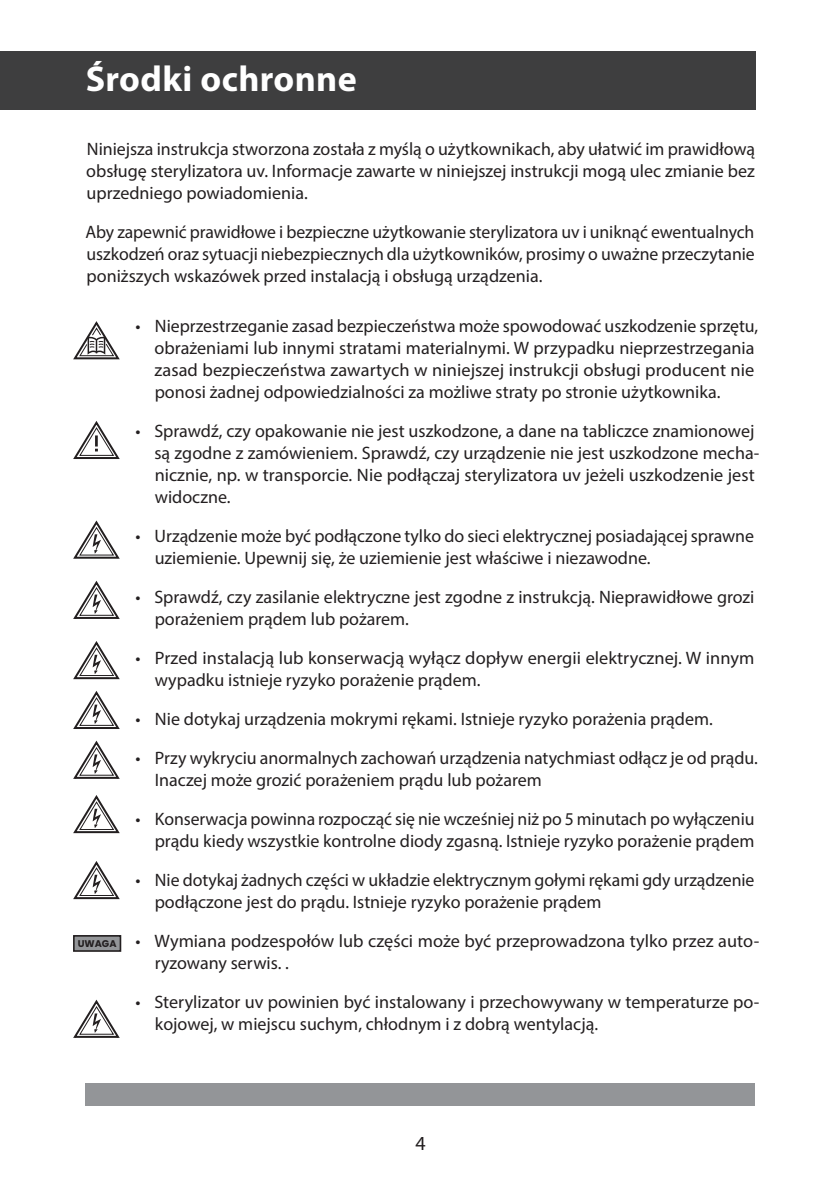
<style>
.page{position:relative;width:840px;height:1191px;background:#fff}
.page>*{position:absolute;margin:0;border:0;box-sizing:border-box;transform-origin:0 0}
.Srodtyt_2_Lewy{font:700 36px "Myriad Pro";letter-spacing:.01em;color:#fff}
.t1{font:20px "Myriad Pro";color:#231f20}
.Tekst{font:18px/22px "Myriad Pro";color:#231f20}
.t2{font:700 9.8px "Poppins";color:#231f20}
</style>
<div class="page">
<div style="left:85px;top:1083px;width:669px;height:23px;background:#939598"></div>
<div style="left:0;top:51px;width:755px;height:59px;background:#3e3e3f"></div>
<svg style="left:73px;top:321px;width:47px;height:39px"></svg>
<svg style="left:73px;top:691px;width:47px;height:38px"></svg>
<svg style="left:73px;top:641px;width:47px;height:39px"></svg>
<svg style="left:73px;top:580px;width:47px;height:39px"></svg>
<svg style="left:73px;top:520px;width:47px;height:39px"></svg>
<svg style="left:73px;top:740px;width:47px;height:39px"></svg>
<svg style="left:73px;top:795px;width:47px;height:39px"></svg>
<svg style="left:73px;top:861px;width:47px;height:39px"></svg>
<svg style="left:73px;top:999px;width:47px;height:39px"></svg>
<div style="left:74px;top:936px;width:46px;height:15px;background:#939598"></div>
<div style="left:73px;top:935px;width:48px;height:16px;border:2px solid #231f20"></div>
<svg style="left:73px;top:421px;width:47px;height:38px"></svg>
<p class="Srodtyt_2_Lewy" style="left:86px;top:56px;width:272px">Środki ochronne</p>
<p class="Tekst" style="left:86px;top:138px;width:670px;text-align:justify">Niniejsza instrukcja stworzona została z myślą o użytkownikach, aby ułatwić im prawidłową obsługę sterylizatora uv. Informacje zawarte w niniejszej instrukcji mogą ulec zmianie bez uprzedniego powiadomienia.</p>
<p class="Tekst" style="left:85px;top:221px;width:670px;text-align:justify">Aby zapewnić prawidłowe i bezpieczne użytkowanie sterylizatora uv i uniknąć ewentualnych uszkodzeń oraz sytuacji niebezpiecznych dla użytkowników, prosimy o uważne przeczytanie poniższych wskazówek przed instalacją i obsługą urządzenia.</p>
<p class="Tekst" style="left:154px;top:315px;width:605px;text-indent:-19px">• Nieprzestrzeganie zasad bezpieczeństwa może spowodować uszkodzenie sprzętu, obrażeniami lub innymi stratami materialnymi. W przypadku nieprzestrzegania zasad bezpieczeństwa zawartych w niniejszej instrukcji obsługi producent nie ponosi żadnej odpowiedzialności za możliwe straty po stronie użytkownika.</p>
<p class="Tekst" style="left:154px;top:420px;width:606px;text-indent:-19px">• Sprawdź, czy opakowanie nie jest uszkodzone, a dane na tabliczce znamionowej są zgodne z zamówieniem. Sprawdź, czy urządzenie nie jest uszkodzone mecha&shy;nicznie, np. w transporcie. Nie podłączaj sterylizatora uv jeżeli uszkodzenie jest widoczne.</p>
<p class="Tekst" style="left:155px;top:525px;width:600px;text-indent:-19px">• Urządzenie może być podłączone tylko do sieci elektrycznej posiadającej sprawne uziemienie. Upewnij się, że uziemienie jest właściwe i niezawodne.</p>
<p class="Tekst" style="left:155px;top:586px;width:601px;text-indent:-19px">• Sprawdź, czy zasilanie elektryczne jest zgodne z instrukcją. Nieprawidłowe grozi porażeniem prądem lub pożarem.</p>
<p class="Tekst" style="left:155px;top:647px;width:601px;text-indent:-19px">• Przed instalacją lub konserwacją wyłącz dopływ energii elektrycznej. W innym wypadku istnieje ryzyko porażenie prądem.</p>
<p class="Tekst" style="left:135px;top:708px;width:578px">• Nie dotykaj urządzenia mokrymi rękami. Istnieje ryzyko porażenia prądem.</p>
<p class="Tekst" style="left:155px;top:747px;width:604px;text-indent:-19px">• Przy wykryciu anormalnych zachowań urządzenia natychmiast odłącz je od prądu.<br>Inaczej może grozić porażeniem prądu lub pożarem</p>
<p class="Tekst" style="left:135px;top:808px;width:620px;text-align:right">• Konserwacja powinna rozpocząć się nie wcześniej niż po 5 minutach po wyłączeniu prądu kiedy wszystkie kontrolne diody zgasną. Istnieje ryzyko porażenie prądem</p>
<p class="Tekst" style="left:155px;top:869px;width:601px;text-indent:-19px">• Nie dotykaj żadnych części w układzie elektrycznym gołymi rękami gdy urządzenie podłączone jest do prądu. Istnieje ryzyko porażenie prądem</p>
<p class="Tekst" style="left:155px;top:930px;width:605px;text-indent:-19px">• Wymiana podzespołów lub części może być przeprowadzona tylko przez auto&shy;ryzowany serwis. .</p>
<p class="Tekst" style="left:155px;top:991px;width:605px;text-indent:-20px">• Sterylizator uv powinien być instalowany i przechowywany w temperaturze po&shy;kojowej, w miejscu suchym, chłodnym i z dobrą wentylacją.</p>
<p class="t2" style="left:78px;top:937px;width:40px">UWAGA</p>
<p class="t1" style="left:415px;top:1130px;width:12px">4</p>
</div>
